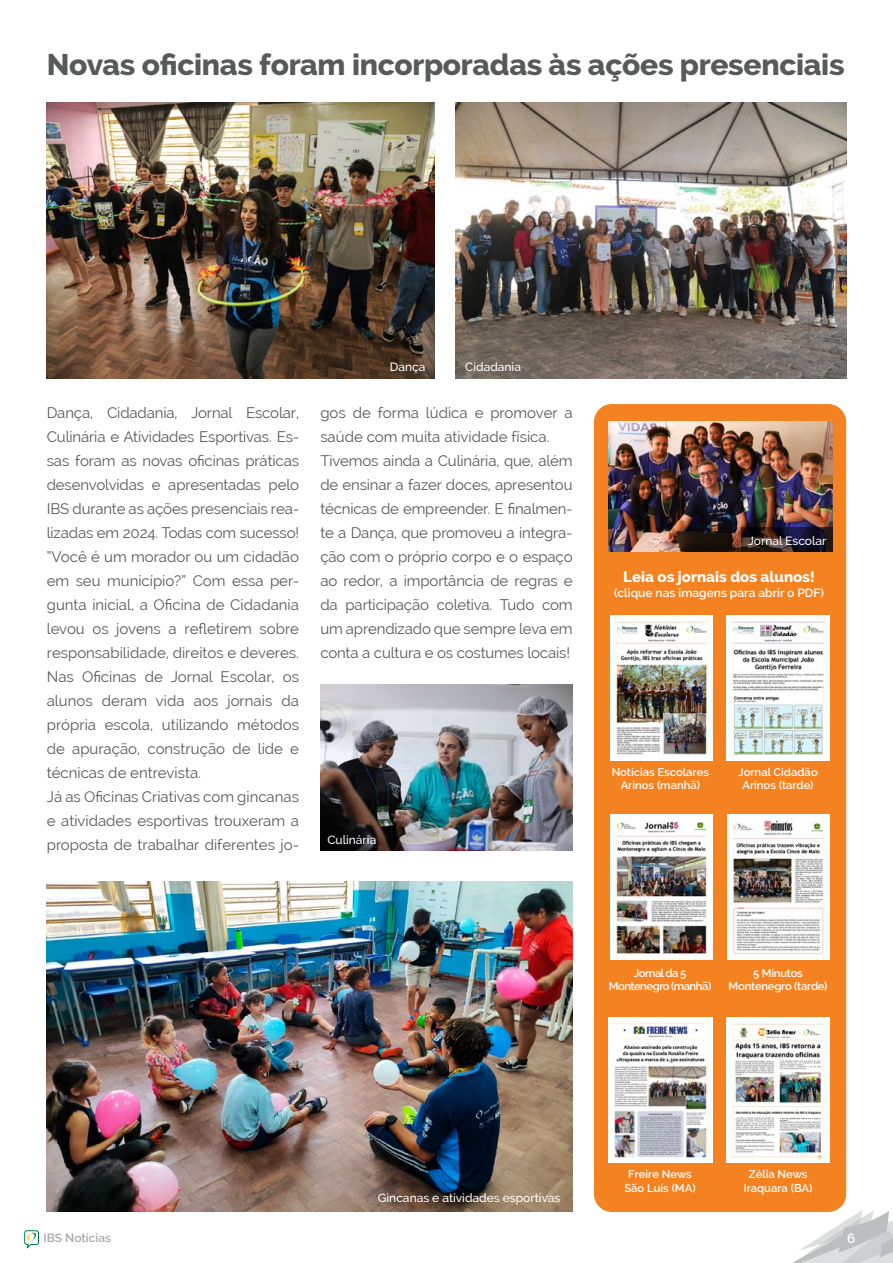
<style>
.page{position:relative;width:893px;height:1263px;background:#fff}
.page>*{position:absolute;margin:0;border:0;box-sizing:border-box;transform-origin:0 0}
.t1{font:800 30px "Raleway";letter-spacing:-.01em;color:#58595b}
.t2{font:15px/24px "Raleway";letter-spacing:-.01em;color:#58595b}
.t3{font:800 15px "Raleway";color:#fff}
.t4{font:600 13.5px "Raleway";color:#fff}
.t5{font:500 12px "Raleway";color:#fff}
.t6{font:600 12px "Raleway";color:#fff}
.t7{font:600 12px "Raleway";color:#a7a9ac}
.t8{font:600 11.25px/13.5px "Raleway";color:#fff;text-align:center}
.t9{font:600 11.25px/13.5px "Raleway";letter-spacing:-.045em;color:#fff;text-align:center}
.t10{font:600 11.25px/13.5px "Raleway";letter-spacing:-.02em;color:#fff;text-align:center}
</style>
<div class="page">
<svg style="left:792px;top:1210px;width:101px;height:53px"></svg>
<svg style="left:24px;top:1230px;width:15px;height:18px"></svg>
<div style="left:594px;top:404px;width:252px;height:808px;background:#f58220;border-radius:18px"></div>
<div style="left:726px;top:1017px;width:104px;height:145px;background:#fff"></div>
<img style="left:732px;top:1023px;width:92px;height:136px">
<img style="left:610px;top:615px;width:102px;height:145px">
<img style="left:727px;top:615px;width:102px;height:145px">
<img style="left:610px;top:815px;width:102px;height:145px">
<img style="left:728px;top:815px;width:102px;height:145px">
<img style="left:47px;top:102px;width:387px;height:276px">
<img style="left:456px;top:102px;width:390px;height:276px">
<img style="left:609px;top:1017px;width:103px;height:145px">
<img style="left:47px;top:882px;width:526px;height:330px">
<img style="left:320px;top:685px;width:253px;height:165px">
<img style="left:608px;top:422px;width:225px;height:129px">
<svg style="left:741px;top:527px;width:92px;height:24px"></svg>
<h1 class="t1" style="left:47px;top:47px;width:799px">Novas oficinas foram incorporadas às ações presenciais</h1>
<p class="t5" style="left:390px;top:360px;width:37px">Dança</p>
<p class="t5" style="left:465px;top:360px;width:57px">Cidadania</p>
<p class="t2" style="left:47px;top:401px;width:254px">Dança, Cidadania, Jornal Escolar, Culinária e Atividades Esportivas. Es&shy;sas foram as novas oficinas práticas desenvolvidas e apresentadas pelo IBS durante as ações presenciais rea&shy;lizadas em 2024. Todas com sucesso! “Você é um morador ou um cidadão em seu município?” Com essa per&shy;gunta inicial, a Oficina de Cidadania levou os jovens a refletirem sobre responsabilidade, direitos e deveres.<br>Nas Oficinas de Jornal Escolar, os alunos deram vida aos jornais da própria escola, utilizando métodos de apuração, construção de lide e técnicas de entrevista.<br>Já as Oficinas Criativas com gincanas e atividades esportivas trouxeram a proposta de trabalhar diferentes jo-</p>
<p class="t2" style="left:320px;top:401px;width:254px">gos de forma lúdica e promover a saúde com muita atividade física.<br>Tivemos ainda a Culinária, que, além de ensinar a fazer doces, apresentou técnicas de empreender. E finalmen&shy;te a Dança, que promoveu a integra&shy;ção com o próprio corpo e o espaço ao redor, a importância de regras e da participação coletiva. Tudo com um aprendizado que sempre leva em conta a cultura e os costumes locais!</p>
<p class="t5" style="left:327px;top:832px;width:50px">Culinária</p>
<p class="t5" style="left:748px;top:534px;width:80px">Jornal Escolar</p>
<p class="t3" style="left:623px;top:568px;width:193px">Leia os jornais dos alunos!</p>
<p class="t6" style="left:614px;top:585px;width:211px">(clique nas imagens para abrir o PDF)</p>
<p class="t8" style="left:612px;top:765px;width:99px">Notícias Escolares<br>Arinos (manhã)</p>
<p class="t8" style="left:738px;top:765px;width:81px">Jornal Cidadão<br>Arinos (tarde)</p>
<p class="t9" style="left:609px;top:966px;width:104px">Jornal da 5<br>Montenegro (manhã)</p>
<p class="t10" style="left:729px;top:966px;width:100px">5 Minutos<br>Montenegro (tarde)</p>
<p class="t5" style="left:378px;top:1191px;width:184px">Gincanas e atividades esportivas</p>
<p class="t8" style="left:624px;top:1167px;width:73px">Freire News<br>São Luís (MA)</p>
<p class="t8" style="left:744px;top:1167px;width:70px">Zélia News<br>Iraquara (BA)</p>
<p class="t7" style="left:44px;top:1230px;width:69px">IBS Notícias</p>
<p class="t4" style="left:847px;top:1231px;width:10px">6</p>
</div>
